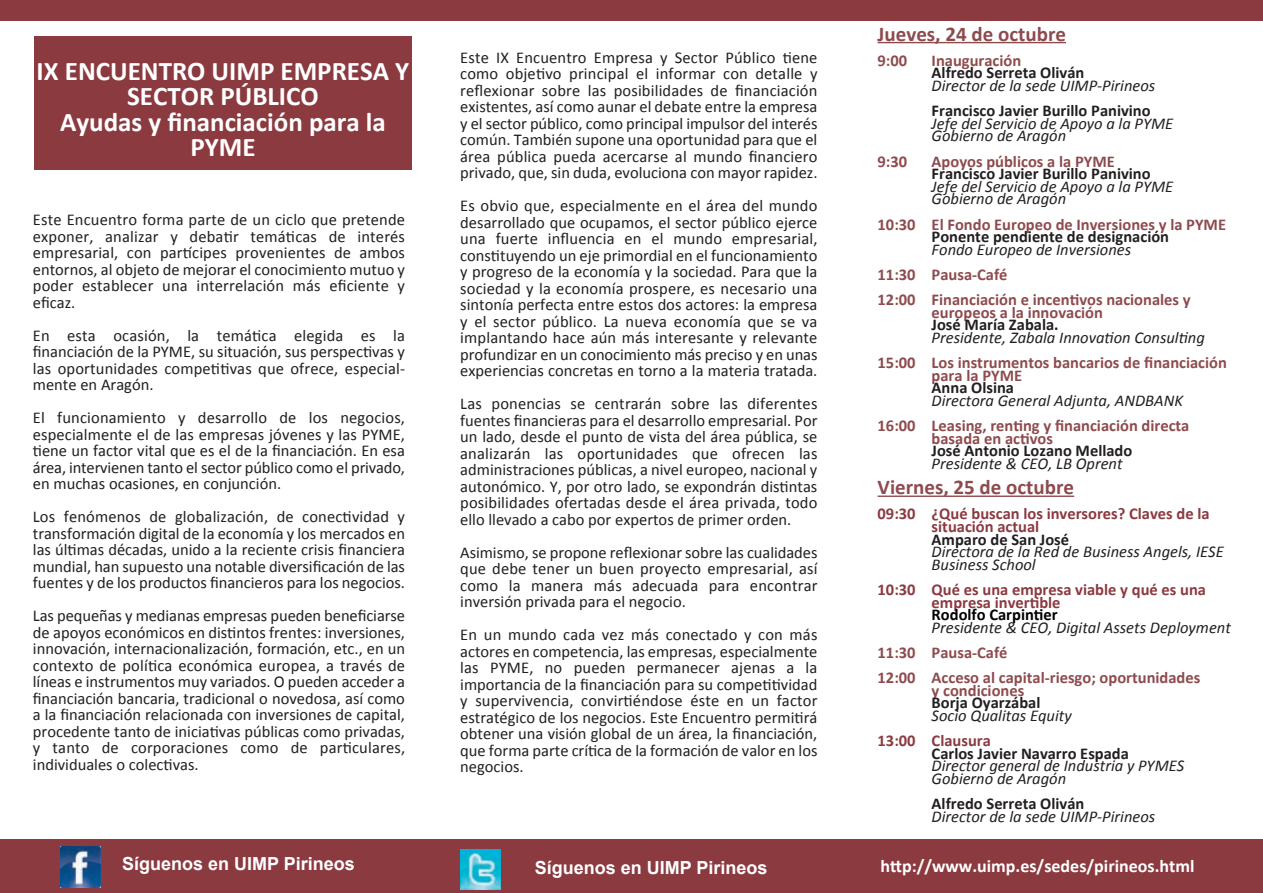
<style>
.page{position:relative;width:1263px;height:893px;background:#fff}
.page>*{position:absolute;margin:0;border:0;box-sizing:border-box;transform-origin:0 0}
.t1{font:700 27px/25.5px "Calibri";color:#fff;text-align:center}
.t2{font:700 21px "Calibri";color:#8e4b4e}
.t3{font:700 18px "Arial";color:#fff}
.t4{font:700 18px "Calibri";color:#fff}
.t5{font:16.5px/16.5px "Calibri";color:#231f20;text-align:justify}
.t6{font:italic 16.5px/12.6px "Calibri";color:#231f20}
.t7{font:700 16.5px/25.2px "Calibri";color:#8e4b4e}
.t8{font:700 16.5px "Calibri";color:#231f20}
.t9{font:700 16.5px/12.6px "Calibri";color:#8b3a40}
.t10{font:700 16.5px "Calibri";color:#000}
</style>
<div class="page">
<div style="left:0;top:0;width:1263px;height:21px;background:#8b3a40"></div>
<div style="left:0;top:839px;width:1263px;height:54px;background:#8b3a40"></div>
<img style="left:60px;top:847px;width:41px;height:40px">
<hr style="left:878px;top:42px;width:188px;height:1px;background:#8e4b4e">
<hr style="left:878px;top:495px;width:196px;height:2px;background:#8e4b4e">
<div style="left:34px;top:36px;width:378px;height:134px;background:#8b3a40"></div>
<img style="left:461px;top:849px;width:40px;height:40px">
<h1 class="t1" style="left:37px;top:60px;width:374px">IX ENCUENTRO UIMP EMPRESA Y<br>SECTOR PÚBLICO<br>Ayudas y financiación para la<br>PYME</h1>
<p class="t5" style="left:33px;top:213px;width:374px">Este Encuentro forma parte de un ciclo que pretende exponer, analizar y debatir temáticas de interés empresarial, con partícipes provenientes de ambos entornos, al objeto de mejorar el conocimiento mutuo y poder establecer una interrelación más eficiente y eficaz.</p>
<p class="t5" style="left:33px;top:328px;width:374px">En esta ocasión, la temática elegida es la financiación de la PYME, su situación, sus perspectivas y las oportunidades competitivas que ofrece, especial&shy;mente en Aragón.</p>
<p class="t5" style="left:33px;top:411px;width:374px">El funcionamiento y desarrollo de los negocios, especialmente el de las empresas jóvenes y las PYME, tiene un factor vital que es el de la financiación. En esa área, intervienen tanto el sector público como el privado, en muchas ocasiones, en conjunción.</p>
<p class="t5" style="left:33px;top:510px;width:374px">Los fenómenos de globalización, de conectividad y transformación digital de la economía y los mercados en las últimas décadas, unido a la reciente crisis financiera mundial, han supuesto una notable diversificación de las fuentes y de los productos financieros para los negocios.</p>
<p class="t5" style="left:33px;top:609px;width:374px">Las pequeñas y medianas empresas pueden beneficiarse de apoyos económicos en distintos frentes: inversiones, innovación, internacionalización, formación, etc., en un contexto de política económica europea, a través de líneas e instrumentos muy variados. O pueden acceder a financiación bancaria, tradicional o novedosa, así como a la financiación relacionada con inversiones de capital, procedente tanto de iniciativas públicas como privadas, y tanto de corporaciones como de particulares, individuales o colectivas.</p>
<p class="t5" style="left:460px;top:51px;width:359px">Este IX Encuentro Empresa y Sector Público tiene como objetivo principal el informar con detalle y reflexionar sobre las posibilidades de financiación existentes, así como aunar el debate entre la empresa y el sector público, como principal impulsor del interés común. También supone una oportunidad para que el área pública pueda acercarse al mundo financiero privado, que, sin duda, evoluciona con mayor rapidez.</p>
<p class="t5" style="left:460px;top:199px;width:359px">Es obvio que, especialmente en el área del mundo desarrollado que ocupamos, el sector público ejerce una fuerte influencia en el mundo empresarial, constituyendo un eje primordial en el funcionamiento y progreso de la economía y la sociedad. Para que la sociedad y la economía prospere, es necesario una sintonía perfecta entre estos dos actores: la empresa y el sector público. La nueva economía que se va implantando hace aún más interesante y relevante profundizar en un conocimiento más preciso y en unas experiencias concretas en torno a la materia tratada.</p>
<p class="t5" style="left:460px;top:397px;width:359px">Las ponencias se centrarán sobre las diferentes fuentes financieras para el desarrollo empresarial. Por un lado, desde el punto de vista del área pública, se analizarán las oportunidades que ofrecen las administraciones públicas, a nivel europeo, nacional y autonómico. Y, por otro lado, se expondrán distintas posibilidades ofertadas desde el área privada, todo ello llevado a cabo por expertos de primer orden.</p>
<p class="t5" style="left:460px;top:546px;width:359px">Asimismo, se propone reflexionar sobre las cualidades que debe tener un buen proyecto empresarial, así como la manera más adecuada para encontrar inversión privada para el negocio.</p>
<p class="t5" style="left:460px;top:628px;width:359px">En un mundo cada vez más conectado y con más actores en competencia, las empresas, especialmente las PYME, no pueden permanecer ajenas a la importancia de la financiación para su competitividad y supervivencia, convirtiéndose éste en un factor estratégico de los negocios. Este Encuentro permitirá obtener una visión global de un área, la financiación, que forma parte crítica de la formación de valor en los negocios.</p>
<p class="t2" style="left:878px;top:25px;width:190px">Jueves, 24 de octubre</p>
<p class="t7" style="left:878px;top:49px;width:31px">9:00</p>
<p class="t7" style="left:932px;top:49px;width:91px">Inauguración</p>
<p class="t8" style="left:932px;top:66px;width:154px">Alfredo Serreta Oliván</p>
<p class="t6" style="left:932px;top:80px;width:225px">Director de la sede UIMP-Pirineos</p>
<p class="t8" style="left:932px;top:104px;width:221px">Francisco Javier Burillo Panivino</p>
<p class="t6" style="left:932px;top:118px;width:243px">Jefe del Servicio de Apoyo a la PYME<br>Gobierno de Aragón</p>
<p class="t7" style="left:878px;top:150px;width:31px">9:30</p>
<p class="t7" style="left:932px;top:150px;width:185px">Apoyos públicos a la PYME</p>
<p class="t8" style="left:932px;top:167px;width:221px">Francisco Javier Burillo Panivino</p>
<p class="t6" style="left:932px;top:181px;width:243px">Jefe del Servicio de Apoyo a la PYME<br>Gobierno de Aragón</p>
<p class="t7" style="left:878px;top:213px;width:350px">10:30 El Fondo Europeo de Inversiones y la PYME</p>
<p class="t8" style="left:932px;top:230px;width:239px">Ponente pendiente de designación</p>
<p class="t6" style="left:932px;top:244px;width:201px">Fondo Europeo de Inversiones</p>
<p class="t7" style="left:878px;top:263px;width:315px">11:30 Pausa-Café<br>12:00 Financiación e incentivos nacionales y</p>
<p class="t7" style="left:932px;top:301px;width:173px">europeos a la innovación</p>
<p class="t8" style="left:932px;top:318px;width:128px">José María Zabala.</p>
<p class="t6" style="left:932px;top:333px;width:275px">Presidente, Zabala Innovation Consulting</p>
<p class="t7" style="left:932px;top:358px;width:297px;line-height:12.6px;text-indent:-54px">15:00 Los instrumentos bancarios de financiación para la PYME</p>
<p class="t8" style="left:932px;top:381px;width:84px">Anna Olsina</p>
<p class="t6" style="left:932px;top:396px;width:253px">Directora General Adjunta, ANDBANK</p>
<p class="t7" style="left:932px;top:421px;width:259px;line-height:12.6px;text-indent:-54px">16:00 Leasing, renting y financiación directa basada en activos</p>
<p class="t8" style="left:932px;top:444px;width:202px">José Antonio Lozano Mellado</p>
<p class="t6" style="left:932px;top:459px;width:192px">Presidente &amp; CEO, LB Oprent</p>
<p class="t2" style="left:878px;top:478px;width:198px">Viernes, 25 de octubre</p>
<p class="t9" style="left:932px;top:509px;width:279px;text-indent:-54px">09:30 ¿Qué buscan los inversores? Claves de la situación actual</p>
<p class="t8" style="left:932px;top:532px;width:139px">Amparo de San José</p>
<p class="t6" style="left:932px;top:547px;width:294px">Directora de la Red de Business Angels, IESE<br>Business School</p>
<p class="t9" style="left:932px;top:584px;width:276px;text-indent:-54px">10:30 Qué es una empresa viable y qué es una empresa invertible</p>
<p class="t10" style="left:932px;top:608px;width:128px">Rodolfo Carpintier</p>
<p class="t6" style="left:932px;top:622px;width:301px">Presidente &amp; CEO, Digital Assets Deployment</p>
<p class="t7" style="left:878px;top:641px;width:324px">11:30 Pausa-Café<br>12:00 Acceso al capital-riesgo; oportunidades</p>
<p class="t7" style="left:932px;top:679px;width:94px">y condiciones</p>
<p class="t8" style="left:932px;top:696px;width:110px">Borja Oyarzábal</p>
<p class="t6" style="left:932px;top:711px;width:142px">Socio Qualitas Equity</p>
<p class="t9" style="left:878px;top:736px;width:115px">13:00 Clausura</p>
<p class="t8" style="left:932px;top:746px;width:199px">Carlos Javier Navarro Espada</p>
<p class="t6" style="left:932px;top:761px;width:254px">Director general de Industria y PYMES<br>Gobierno de Aragón</p>
<p class="t8" style="left:932px;top:797px;width:154px">Alfredo Serreta Oliván</p>
<p class="t6" style="left:932px;top:811px;width:225px">Director de la sede UIMP-Pirineos</p>
<p class="t3" style="left:122px;top:854px;width:234px">Síguenos en UIMP Pirineos</p>
<p class="t3" style="left:535px;top:858px;width:234px">Síguenos en UIMP Pirineos</p>
<p class="t4" style="left:880px;top:859px;width:315px">http://www.uimp.es/sedes/pirineos.html</p>
</div>
